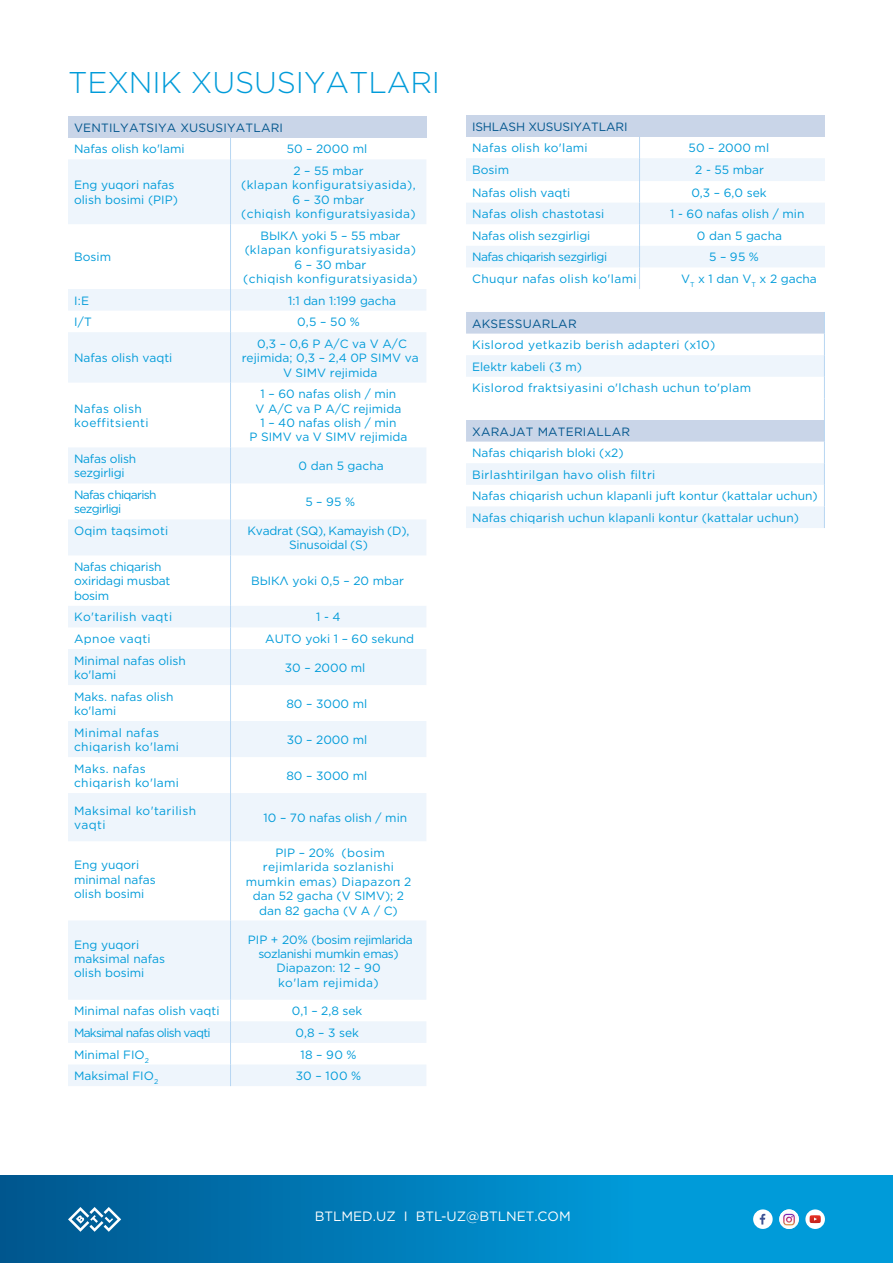
<style>
.page{position:relative;width:893px;height:1263px;background:#fff}
.page>*{position:absolute;margin:0;border:0;box-sizing:border-box;transform-origin:0 0}
.t1{font:300 30px "Gotham";letter-spacing:-.005em;color:#009bd9}
.t2{font:13.5px "Gotham";color:#fff}
.t3{font:12px/14.4px "Gotham";color:#009bd9}
.t4{font:12px/14.4px "Gotham";letter-spacing:.03em;color:#009bd9}
.t5{font:12px/14.4px "Gotham";letter-spacing:-.035em;color:#009bd9;text-align:center}
.t6{font:12px/14.4px "Gotham";letter-spacing:-.02em;color:#009bd9;text-align:center}
.t7{font:12px "Gotham";letter-spacing:.015em;color:#00558d}
.t8{font:12px/14.4px "Gotham";letter-spacing:-.055em;color:#009bd9}
.t9{font:12px "Gotham";letter-spacing:-.04em;color:#009bd9}
.t10{font:12px "Gotham";letter-spacing:-.06em;color:#009bd9}
.t11{font:12px "Gotham";letter-spacing:.035em;color:#009bd9}
.t12{font:12px/14.4px "Gotham";letter-spacing:-.025em;color:#009bd9}
.t13{font:12px "Gotham";letter-spacing:-.01em;color:#00558d}
.t14{font:12px "Gotham";letter-spacing:.025em;color:#009bd9}
</style>
<div class="page">
<div style="left:68px;top:116px;width:358px;height:22px;background:#c9d5e8"></div>
<svg style="left:68px;top:159px;width:358px;height:927px;fill:#eff5fc"></svg>
<svg style="left:230px;top:138px;width:1px;height:21px"></svg>
<hr style="left:230px;top:159px;width:1px;height:65px;background:#b7d6f2">
<hr style="left:230px;top:224px;width:1px;height:65px;background:#b7d6f2">
<svg style="left:230px;top:289px;width:1px;height:43px"></svg>
<hr style="left:230px;top:332px;width:1px;height:51px;background:#b7d6f2">
<hr style="left:230px;top:383px;width:1px;height:64px;background:#b7d6f2">
<hr style="left:230px;top:447px;width:1px;height:36px;background:#b7d6f2">
<hr style="left:230px;top:483px;width:1px;height:36px;background:#b7d6f2">
<hr style="left:230px;top:519px;width:1px;height:36px;background:#b7d6f2">
<hr style="left:230px;top:555px;width:1px;height:51px;background:#b7d6f2">
<svg style="left:230px;top:606px;width:1px;height:43px"></svg>
<hr style="left:230px;top:649px;width:1px;height:36px;background:#b7d6f2">
<hr style="left:230px;top:685px;width:1px;height:36px;background:#b7d6f2">
<hr style="left:230px;top:721px;width:1px;height:36px;background:#b7d6f2">
<hr style="left:230px;top:757px;width:1px;height:36px;background:#b7d6f2">
<hr style="left:230px;top:793px;width:1px;height:48px;background:#b7d6f2">
<hr style="left:230px;top:841px;width:1px;height:79px;background:#b7d6f2">
<hr style="left:230px;top:920px;width:1px;height:80px;background:#b7d6f2">
<svg style="left:230px;top:1000px;width:1px;height:86px"></svg>
<div style="left:466px;top:312px;width:358px;height:22px;background:#c9d5e8"></div>
<svg style="left:466px;top:355px;width:358px;height:173px"></svg>
<svg style="left:824px;top:312px;width:1px;height:216px"></svg>
<div style="left:466px;top:115px;width:359px;height:22px;background:#c9d5e8"></div>
<svg style="left:466px;top:137px;width:359px;height:152px"></svg>
<div style="left:0;top:1176px;width:893px;height:87px;background:linear-gradient(to right,#005a93,#00a9e8)"></div>
<svg style="left:68px;top:1207px;width:53px;height:25px"></svg>
<img style="left:779px;top:1209px;width:20px;height:20px;border-radius:10px">
<svg style="left:805px;top:1209px;width:20px;height:20px"></svg>
<svg style="left:810px;top:1215px;width:11px;height:8px"></svg>
<div style="left:753px;top:1209px;width:20px;height:20px;background:#fff;border-radius:50%"></div>
<svg style="left:760px;top:1214px;width:5px;height:10px"></svg>
<h1 class="t1" style="left:68px;top:66px;width:374px">TEXNIK XUSUSIYATLARI</h1>
<p class="t7" style="left:74px;top:120px;width:211px">VENTILYATSIYA XUSUSIYATLARI</p>
<p class="t3" style="left:74px;top:142px;width:112px">Nafas olish ko'lami</p>
<p class="t3" style="left:287px;top:142px;width:82px">50 – 2000 ml</p>
<p class="t3" style="left:74px;top:178px;width:105px">Eng yuqori nafas olish bosimi (PIP)</p>
<p class="t4" style="left:241px;top:163px;width:176px;text-align:center">2 – 55 mbar<br>(klapan konfiguratsiyasida),<br>6 – 30 mbar<br>(chiqish konfiguratsiyasida)</p>
<p class="t3" style="left:74px;top:250px;width:39px">Bosim</p>
<p class="t4" style="left:243px;top:228px;width:176px;text-align:center">ВЫКЛ yoki 5 – 55 mbar (klapan konfiguratsiyasida)<br>6 – 30 mbar<br>(chiqish konfiguratsiyasida)</p>
<p class="t3" style="left:74px;top:293px;width:17px">I:E</p>
<p class="t3" style="left:288px;top:293px;width:110px">1:1 dan 1:199 gacha</p>
<p class="t3" style="left:74px;top:314px;width:19px">I/T</p>
<p class="t3" style="left:297px;top:314px;width:64px">0,5 – 50 %</p>
<p class="t3" style="left:74px;top:350px;width:100px">Nafas olish vaqti</p>
<p class="t3" style="left:242px;top:336px;width:178px;text-align:center">0,3 – 0,6 P A/C va V A/C rejimida; 0,3 – 2,4 0P SIMV va<br>V SIMV rejimida</p>
<p class="t4" style="left:74px;top:401px;width:76px">Nafas olish koeffitsienti</p>
<p class="t3" style="left:250px;top:386px;width:159px;text-align:center">1 – 60 nafas olish / min<br>V A/C va P A/C rejimida<br>1 – 40 nafas olish / min<br>P SIMV va V SIMV rejimida</p>
<p class="t12" style="left:74px;top:451px;width:64px">Nafas olish sezgirligi</p>
<p class="t3" style="left:299px;top:458px;width:87px">0 dan 5 gacha</p>
<p class="t8" style="left:74px;top:487px;width:84px">Nafas chiqarish sezgirligi</p>
<p class="t3" style="left:305px;top:494px;width:51px">5 – 95 %</p>
<p class="t3" style="left:74px;top:523px;width:96px">Oqim taqsimoti</p>
<p class="t6" style="left:248px;top:523px;width:163px">Kvadrat (SQ), Kamayish (D),<br>Sinusoidal (S)</p>
<p class="t6" style="left:74px;top:559px;width:98px;text-align:left">Nafas chiqarish oxiridagi musbat bosim</p>
<p class="t3" style="left:251px;top:574px;width:154px">ВЫКЛ yoki 0,5 – 20 mbar</p>
<p class="t4" style="left:74px;top:610px;width:100px">Ko'tarilish vaqti</p>
<p class="t3" style="left:316px;top:610px;width:26px">1 - 4</p>
<p class="t4" style="left:74px;top:631px;width:78px">Apnoe vaqti</p>
<p class="t3" style="left:265px;top:631px;width:150px">AUTO yoki 1 – 60 sekund</p>
<p class="t3" style="left:74px;top:653px;width:113px">Minimal nafas olish ko'lami</p>
<p class="t3" style="left:285px;top:660px;width:82px">30 – 2000 ml</p>
<p class="t3" style="left:74px;top:689px;width:101px">Maks. nafas olish ko'lami</p>
<p class="t3" style="left:286px;top:696px;width:82px">80 – 3000 ml</p>
<p class="t4" style="left:74px;top:725px;width:107px">Minimal nafas chiqarish ko'lami</p>
<p class="t3" style="left:287px;top:732px;width:82px">30 – 2000 ml</p>
<p class="t4" style="left:74px;top:761px;width:107px">Maks. nafas chiqarish ko'lami</p>
<p class="t3" style="left:286px;top:768px;width:82px">80 – 3000 ml</p>
<p class="t4" style="left:74px;top:803px;width:124px">Maksimal ko'tarilish vaqti</p>
<p class="t3" style="left:264px;top:810px;width:145px">10 – 70 nafas olish / min</p>
<p class="t3" style="left:74px;top:858px;width:83px">Eng yuqori minimal nafas olish bosimi</p>
<p class="t4" style="left:246px;top:845px;width:167px;text-align:center">PIP – 20% (bosim rejimlarida sozlanishi mumkin emas) Diapazon: 2 dan 52 gacha (V SIMV); 2 dan 82 gacha (V A / C)</p>
<p class="t3" style="left:74px;top:937px;width:93px">Eng yuqori maksimal nafas olish bosimi</p>
<p class="t5" style="left:248px;top:932px;width:166px">PIP + 20% (bosim rejimlarida sozlanishi mumkin emas)<br>Diapazon: 12 – 90<br>ko'lam rejimida)</p>
<p class="t3" style="left:74px;top:1003px;width:147px">Minimal nafas olish vaqti</p>
<p class="t3" style="left:292px;top:1003px;width:72px">0,1 – 2,8 sek</p>
<p class="t10" style="left:74px;top:1025px;width:138px">Maksimal nafas olish vaqti</p>
<p class="t3" style="left:296px;top:1025px;width:65px">0,8 – 3 sek</p>
<p class="t3" style="left:74px;top:1047px;width:76px">Minimal FIO<sub>2</sub></p>
<p class="t3" style="left:300px;top:1047px;width:58px">18 – 90 %</p>
<p class="t3" style="left:74px;top:1068px;width:86px">Maksimal FIO<sub>2</sub></p>
<p class="t3" style="left:296px;top:1068px;width:67px">30 – 100 %</p>
<p class="t13" style="left:472px;top:119px;width:157px">ISHLASH XUSUSIYATLARI</p>
<p class="t14" style="left:472px;top:140px;width:117px">Nafas olish ko'lami</p>
<p class="t3" style="left:689px;top:140px;width:82px">50 – 2000 ml</p>
<p class="t3" style="left:472px;top:163px;width:39px">Bosim</p>
<p class="t3" style="left:695px;top:163px;width:70px">2 - 55 mbar</p>
<p class="t3" style="left:472px;top:185px;width:100px">Nafas olish vaqti</p>
<p class="t3" style="left:691px;top:185px;width:77px">0,3 – 6,0 sek</p>
<p class="t3" style="left:472px;top:206px;width:134px">Nafas olish chastotasi</p>
<p class="t3" style="left:670px;top:206px;width:136px">1 - 60 nafas olish / min</p>
<p class="t3" style="left:472px;top:228px;width:120px">Nafas olish sezgirligi</p>
<p class="t3" style="left:697px;top:228px;width:87px">0 dan 5 gacha</p>
<p class="t9" style="left:472px;top:249px;width:137px">Nafas chiqarish sezgirligi</p>
<p class="t3" style="left:709px;top:250px;width:51px">5 – 95 %</p>
<p class="t11" style="left:472px;top:271px;width:166px">Chuqur nafas olish ko'lami</p>
<p class="t3" style="left:681px;top:271px;width:137px">V<sub>T</sub> x 1 dan V<sub>T</sub> x 2 gacha</p>
<p class="t7" style="left:472px;top:316px;width:106px">AKSESSUARLAR</p>
<p class="t4" style="left:472px;top:334px;width:281px;line-height:21.6px">Kislorod yetkazib berish adapteri (x10)<br>Elektr kabeli (3 m)<br>Kislorod fraktsiyasini o'lchash uchun to'plam</p>
<p class="t7" style="left:472px;top:424px;width:160px">XARAJAT MATERIALLAR</p>
<p class="t3" style="left:472px;top:442px;width:347px;line-height:21.6px">Nafas chiqarish bloki (x2)<br>Birlashtirilgan havo olish filtri<br>Nafas chiqarish uchun klapanli juft kontur (kattalar uchun)<br>Nafas chiqarish uchun klapanli kontur (kattalar uchun)</p>
<p class="t2" style="left:315px;top:1207px;width:257px">BTLMED.UZ I BTL-UZ@BTLNET.COM</p>
</div>
